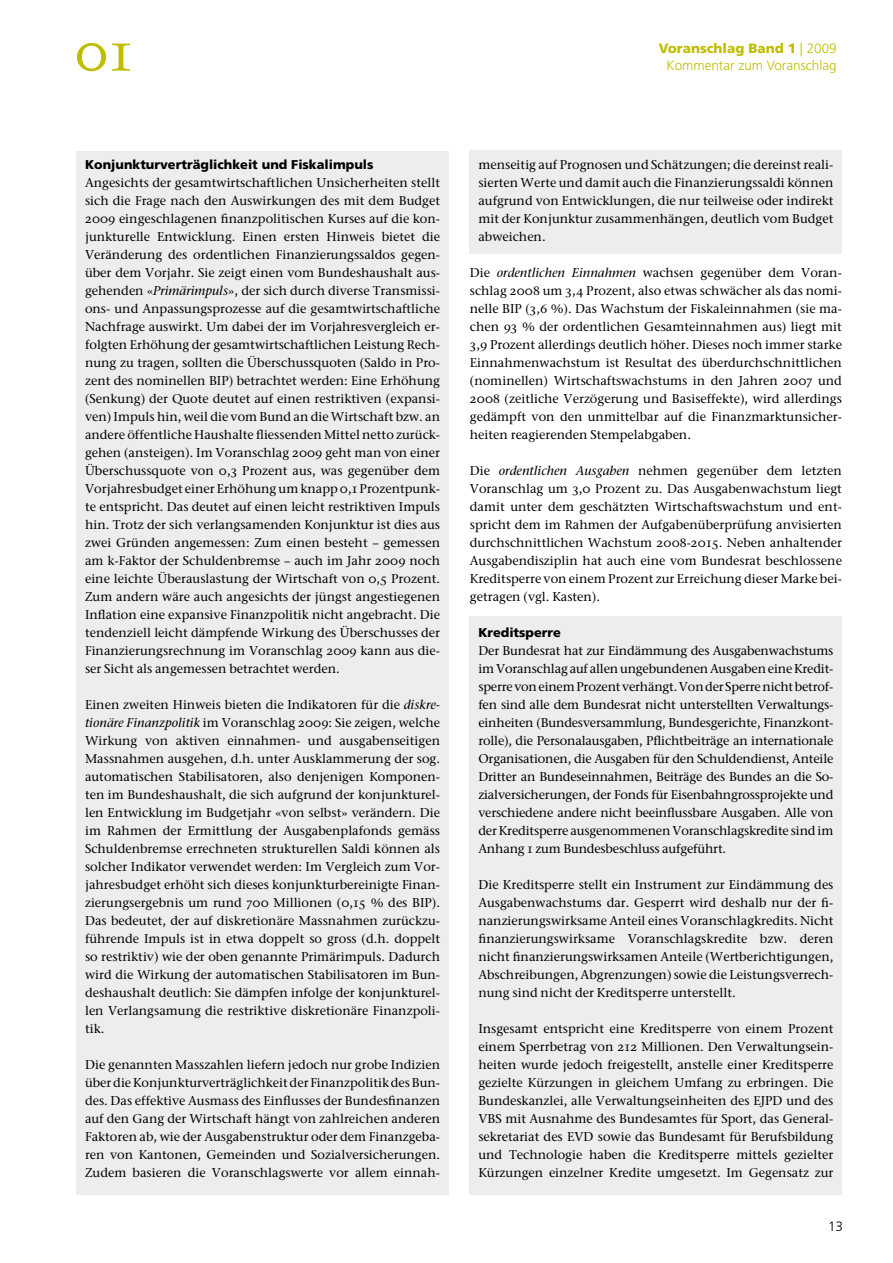
<style>
.page{position:relative;width:893px;height:1263px;background:#fff}
.page>*{position:absolute;margin:0;border:0;box-sizing:border-box;transform-origin:0 0}
.t1{font:54px "ITC Stone Serif OS Medium";color:#bfbd00}
.t2{font:300 13.5px/16.5px "Frutiger";color:#bfbd00;text-align:center}
.t3{font:300 13.5px "Frutiger";color:#000}
.t4{font:12.75px/18px "ITC Stone Serif OS Medium";color:#000;text-align:justify}
.t5{font:900 12.75px "Frutiger";color:#000}
.s1{font-weight:900}
.s2{font-style:italic}
</style>
<div class="page">
<div style="left:77px;top:151px;width:372px;height:1043px;background:#eceded"></div>
<div style="left:470px;top:151px;width:372px;height:103px;background:#eceded"></div>
<div style="left:470px;top:616px;width:372px;height:578px;background:#eceded"></div>
<h1 class="t1" style="left:74px;top:18px;width:60px">01</h1>
<p class="t2" style="left:659px;top:41px;width:179px"><span class="s1">Voranschlag Band 1</span> | 2009<br>Kommentar zum Voranschlag</p>
<p class="t5" style="left:85px;top:156px;width:290px">Konjunkturverträglichkeit und Fiskalimpuls</p>
<p class="t4" style="left:85px;top:173px;width:357px">Angesichts der gesamtwirtschaftlichen Unsicherheiten stellt sich die Frage nach den Auswirkungen des mit dem Budget 2009 eingeschlagenen finanzpolitischen Kurses auf die kon&shy;junkturelle Entwicklung. Einen ersten Hinweis bietet die Veränderung des ordentlichen Finanzierungssaldos gegen&shy;über dem Vorjahr. Sie zeigt einen vom Bundeshaushalt aus&shy;gehenden «<span class="s2">Primärimpuls</span>», der sich durch diverse Transmissi&shy;ons- und Anpassungsprozesse auf die gesamtwirtschaftliche Nachfrage auswirkt. Um dabei der im Vorjahresvergleich er&shy;folgten Erhöhung der gesamtwirtschaftlichen Leistung Rech&shy;nung zu tragen, sollten die Überschussquoten (Saldo in Pro&shy;zent des nominellen BIP) betrachtet werden: Eine Erhöhung (Senkung) der Quote deutet auf einen restriktiven (expansi&shy;ven) Impuls hin, weil die vom Bund an die Wirtschaft bzw. an andere öffentliche Haushalte fliessenden Mittel netto zurück&shy;gehen (ansteigen). Im Voranschlag 2009 geht man von einer Überschussquote von 0,3 Prozent aus, was gegenüber dem Vorjahresbudget einer Erhöhung um knapp 0,1 Prozentpunk&shy;te entspricht. Das deutet auf einen leicht restriktiven Impuls hin. Trotz der sich verlangsamenden Konjunktur ist dies aus zwei Gründen angemessen: Zum einen besteht – gemessen am k-Faktor der Schuldenbremse – auch im Jahr 2009 noch eine leichte Überauslastung der Wirtschaft von 0,5 Prozent.<br>Zum andern wäre auch angesichts der jüngst angestiegenen Inflation eine expansive Finanzpolitik nicht angebracht. Die tendenziell leicht dämpfende Wirkung des Überschusses der Finanzierungsrechnung im Voranschlag 2009 kann aus die&shy;ser Sicht als angemessen betrachtet werden.</p>
<p class="t4" style="left:85px;top:695px;width:357px">Einen zweiten Hinweis bieten die Indikatoren für die <span class="s2">diskre&shy;tionäre Finanzpolitik</span> im Voranschlag 2009: Sie zeigen, welche Wirkung von aktiven einnahmen- und ausgabenseitigen Massnahmen ausgehen, d.h. unter Ausklammerung der sog. automatischen Stabilisatoren, also denjenigen Komponen&shy;ten im Bundeshaushalt, die sich aufgrund der konjunkturel&shy;len Entwicklung im Budgetjahr «von selbst» verändern. Die im Rahmen der Ermittlung der Ausgabenplafonds gemäss Schuldenbremse errechneten strukturellen Saldi können als solcher Indikator verwendet werden: Im Vergleich zum Vor&shy;jahresbudget erhöht sich dieses konjunkturbereinigte Finan&shy;zierungsergebnis um rund 700 Millionen (0,15 % des BIP).<br>Das bedeutet, der auf diskretionäre Massnahmen zurückzu&shy;führende Impuls ist in etwa doppelt so gross (d.h. doppelt so restriktiv) wie der oben genannte Primärimpuls. Dadurch wird die Wirkung der automatischen Stabilisatoren im Bun&shy;deshaushalt deutlich: Sie dämpfen infolge der konjunkturel&shy;len Verlangsamung die restriktive diskretionäre Finanzpoli&shy;tik.</p>
<p class="t4" style="left:85px;top:1055px;width:357px">Die genannten Masszahlen liefern jedoch nur grobe Indizien über die Konjunkturverträglichkeit der Finanzpolitik des Bun&shy;des. Das effektive Ausmass des Einflusses der Bundesfinanzen auf den Gang der Wirtschaft hängt von zahlreichen anderen Faktoren ab, wie der Ausgabenstruktur oder dem Finanzgeba&shy;ren von Kantonen, Gemeinden und Sozialversicherungen.<br>Zudem basieren die Voranschlagswerte vor allem einnah-</p>
<p class="t4" style="left:478px;top:155px;width:357px">menseitig auf Prognosen und Schätzungen; die dereinst reali&shy;sierten Werte und damit auch die Finanzierungssaldi können aufgrund von Entwicklungen, die nur teilweise oder indirekt mit der Konjunktur zusammenhängen, deutlich vom Budget abweichen.</p>
<p class="t4" style="left:470px;top:263px;width:374px">Die <span class="s2">ordentlichen Einnahmen</span> wachsen gegenüber dem Voran&shy;schlag 2008 um 3,4 Prozent, also etwas schwächer als das nomi&shy;nelle BIP (3,6 %). Das Wachstum der Fiskaleinnahmen (sie ma&shy;chen 93 % der ordentlichen Gesamteinnahmen aus) liegt mit 3,9 Prozent allerdings deutlich höher. Dieses noch immer starke Einnahmenwachstum ist Resultat des überdurchschnittlichen (nominellen) Wirtschaftswachstums in den Jahren 2007 und 2008 (zeitliche Verzögerung und Basiseffekte), wird allerdings gedämpft von den unmittelbar auf die Finanzmarktunsicher&shy;heiten reagierenden Stempelabgaben.</p>
<p class="t4" style="left:470px;top:461px;width:374px">Die <span class="s2">ordentlichen Ausgaben</span> nehmen gegenüber dem letzten Voranschlag um 3,0 Prozent zu. Das Ausgabenwachstum liegt damit unter dem geschätzten Wirtschaftswachstum und ent&shy;spricht dem im Rahmen der Aufgabenüberprüfung anvisierten durchschnittlichen Wachstum 2008-2015. Neben anhaltender Ausgabendisziplin hat auch eine vom Bundesrat beschlossene Kreditsperre von einem Prozent zur Erreichung dieser Marke bei&shy;getragen (vgl. Kasten).</p>
<p class="t5" style="left:478px;top:625px;width:84px">Kreditsperre</p>
<p class="t4" style="left:478px;top:641px;width:357px">Der Bundesrat hat zur Eindämmung des Ausgabenwachstums im Voranschlag auf allen ungebundenen Ausgaben eine Kredit&shy;sperre von einem Prozent verhängt. Von der Sperre nicht betrof&shy;fen sind alle dem Bundesrat nicht unterstellten Verwaltungs&shy;einheiten (Bundesversammlung, Bundesgerichte, Finanzkont&shy;rolle), die Personalausgaben, Pflichtbeiträge an internationale Organisationen, die Ausgaben für den Schuldendienst, Anteile Dritter an Bundeseinnahmen, Beiträge des Bundes an die So&shy;zialversicherungen, der Fonds für Eisenbahngrossprojekte und verschiedene andere nicht beeinflussbare Ausgaben. Alle von der Kreditsperre ausgenommenen Voranschlagskredite sind im Anhang 1 zum Bundesbeschluss aufgeführt.</p>
<p class="t4" style="left:478px;top:875px;width:357px">Die Kreditsperre stellt ein Instrument zur Eindämmung des Ausgabenwachstums dar. Gesperrt wird deshalb nur der fi&shy;nanzierungswirksame Anteil eines Voranschlagkredits. Nicht finanzierungswirksame Voranschlagskredite bzw. deren nicht finanzierungswirksamen Anteile (Wertberichtigungen, Abschreibungen, Abgrenzungen) sowie die Leistungsverrech&shy;nung sind nicht der Kreditsperre unterstellt.</p>
<p class="t4" style="left:478px;top:1019px;width:357px">Insgesamt entspricht eine Kreditsperre von einem Prozent einem Sperrbetrag von 212 Millionen. Den Verwaltungsein&shy;heiten wurde jedoch freigestellt, anstelle einer Kreditsperre gezielte Kürzungen in gleichem Umfang zu erbringen. Die Bundeskanzlei, alle Verwaltungseinheiten des EJPD und des VBS mit Ausnahme des Bundesamtes für Sport, das General&shy;sekretariat des EVD sowie das Bundesamt für Berufsbildung und Technologie haben die Kreditsperre mittels gezielter Kürzungen einzelner Kredite umgesetzt. Im Gegensatz zur</p>
<p class="t3" style="left:828px;top:1218px;width:17px">13</p>
</div>
